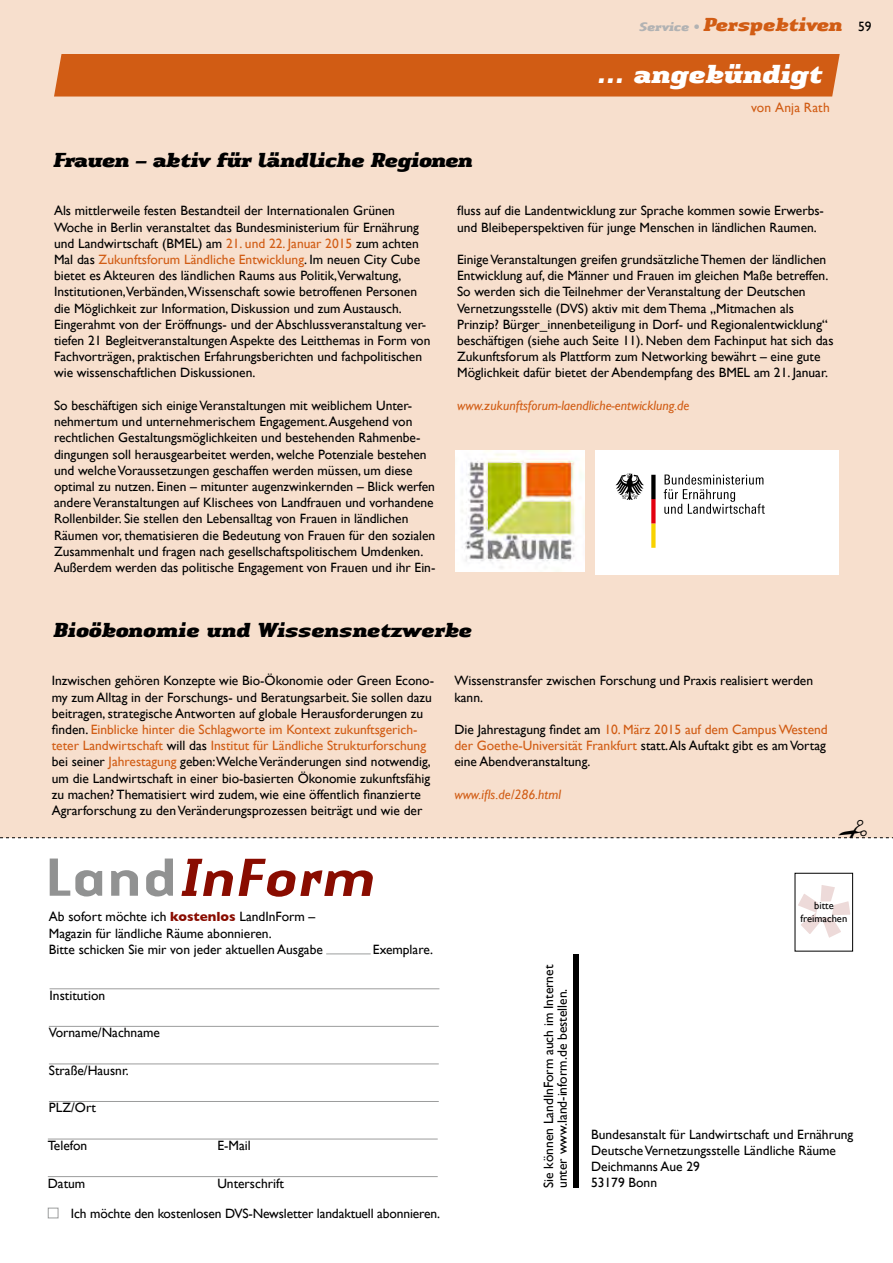
<style>
.page{position:relative;width:893px;height:1263px;background:#fff}
.page>*{position:absolute;margin:0;border:0;box-sizing:border-box;transform-origin:0 0}
.t1{font:italic 900 27px "Authentic Serif Com";color:#fff}
.t2{font:italic 900 21px "Authentic Serif Com";letter-spacing:-.015em;color:#000}
.t3{font:italic 900 19.5px "Authentic Serif Com";color:#d15c14}
.t4{font:13.5px/16.2px "Gill Sans";color:#000}
.t5{font:italic 13.5px "Gill Sans";color:#d15c14}
.t6{font:13.5px "Gill Sans";letter-spacing:.015em;color:#d15c14}
.t7{font:10.5px/12.6px "Gill Sans";color:#000;text-align:center}
.s1{font-size:12.75px;color:#b1b2b3}
.s2{font-family:"Gill Sans";font-weight:400;font-style:normal;font-size:13.5px;color:#000}
.s3{color:#d15c14}
.s4{font-weight:700;color:#890c00}
</style>
<div class="page">
<div style="left:0;top:0;width:893px;height:838px;background:#f7dfcd"></div>
<div style="left:54px;top:54px;width:786px;height:43px;background:#d15c14"></div>
<div style="left:573px;top:954px;width:5px;height:233px;background:#000"></div>
<svg style="left:798px;top:885px;width:52px;height:53px"></svg>
<div style="left:795px;top:873px;width:58px;height:78px;border:1px solid #000"></div>
<hr style="left:49px;top:1026px;width:390px;height:1px;background:#9c9d9d">
<hr style="left:50px;top:988px;width:389px;height:1px;background:#9c9d9d">
<hr style="left:49px;top:1063px;width:390px;height:1px;background:#9c9d9d">
<hr style="left:49px;top:1101px;width:390px;height:1px;background:#9c9d9d">
<hr style="left:48px;top:1139px;width:390px;height:1px;background:#9c9d9d">
<hr style="left:48px;top:1176px;width:390px;height:1px;background:#9c9d9d">
<svg style="left:50px;top:858px;width:52px;height:38px"></svg>
<svg style="left:111px;top:870px;width:27px;height:26px"></svg>
<svg style="left:146px;top:858px;width:27px;height:38px"></svg>
<svg style="left:181px;top:859px;width:52px;height:37px"></svg>
<svg style="left:239px;top:859px;width:134px;height:38px"></svg>
<hr style="left:326px;top:953px;width:45px;height:1px;background:#9c9d9d">
<div style="left:48px;top:1208px;width:10px;height:10px;border:1px solid #9c9d9d"></div>
<img style="left:455px;top:450px;width:129px;height:122px">
<div style="left:595px;top:450px;width:244px;height:125px;background:#fff"></div>
<svg style="left:615px;top:474px;width:29px;height:26px"></svg>
<svg style="left:651px;top:475px;width:5px;height:73px"></svg>
<svg style="left:664px;top:474px;width:101px;height:40px"></svg>
<svg style="left:0;top:837px;width:893px;height:2px"></svg>
<h3 class="t3" style="left:640px;top:12px;width:233px"><span class="s1">Service •</span> Perspektiven <span class="s2">59</span></h3>
<h1 class="t1" style="left:598px;top:57px;width:226px">... angekündigt</h1>
<h2 class="t2" style="left:54px;top:146px;width:421px">Frauen – aktiv für ländliche Regionen</h2>
<p class="t6" style="left:751px;top:100px;width:80px">von Anja Rath</p>
<p class="t4" style="left:54px;top:203px;width:378px">Als mittlerweile festen Bestandteil der Internationalen Grünen Woche in Berlin veranstaltet das Bundesministerium für Ernährung und Landwirtschaft (BMEL) am <span class="s3">21. und 22. Januar 2015</span> zum achten Mal das <span class="s3">Zukunftsforum Ländliche Entwicklung</span>. Im neuen City Cube bietet es Akteuren des ländlichen Raums aus Politik,Verwaltung, Institutionen,Verbänden,Wissenschaft sowie betroffenen Personen die Möglichkeit zur Information, Diskussion und zum Austausch.<br>Eingerahmt von der Eröffnungs- und der Abschlussveranstaltung ver&shy;tiefen 21 Begleitveranstaltungen Aspekte des Leitthemas in Form von Fachvorträgen, praktischen Erfahrungsberichten und fachpolitischen wie wissenschaftlichen Diskussionen.</p>
<p class="t4" style="left:54px;top:397px;width:383px">So beschäftigen sich einige Veranstaltungen mit weiblichem Unter&shy;nehmertum und unternehmerischem Engagement. Ausgehend von rechtlichen Gestaltungsmöglichkeiten und bestehenden Rahmenbe&shy;dingungen soll herausgearbeitet werden, welche Potenziale bestehen und welche Voraussetzungen geschaffen werden müssen, um diese optimal zu nutzen. Einen – mitunter augenzwinkernden – Blick werfen andere Veranstaltungen auf Klischees von Landfrauen und vorhandene Rollenbilder. Sie stellen den Lebensalltag von Frauen in ländlichen Räumen vor, thematisieren die Bedeutung von Frauen für den sozialen Zusammenhalt und fragen nach gesellschaftspolitischem Umdenken.<br>Außerdem werden das politische Engagement von Frauen und ihr Ein-</p>
<p class="t4" style="left:457px;top:203px;width:368px">fluss auf die Landentwicklung zur Sprache kommen sowie Erwerbs&shy;und Bleibeperspektiven für junge Menschen in ländlichen Raumen.</p>
<p class="t4" style="left:457px;top:251px;width:378px">Einige Veranstaltungen greifen grundsätzliche Themen der ländlichen Entwicklung auf, die Männer und Frauen im gleichen Maße betreffen.<br>So werden sich die Teilnehmer der Veranstaltung der Deutschen Vernetzungsstelle (DVS) aktiv mit dem Thema „Mitmachen als Prinzip? Bürger_innenbeteiligung in Dorf- und Regionalentwicklung“ beschäftigen (siehe auch Seite 11). Neben dem Fachinput hat sich das Zukunftsforum als Plattform zum Networking bewährt – eine gute Möglichkeit dafür bietet der Abendempfang des BMEL am 21. Januar.</p>
<p class="t5" style="left:457px;top:398px;width:234px">www.zukunftsforum-laendliche-entwicklung.de</p>
<h2 class="t2" style="left:54px;top:616px;width:420px">Bioökonomie und Wissensnetzwerke</h2>
<p class="t4" style="left:52px;top:672px;width:384px">Inzwischen gehören Konzepte wie Bio-Ökonomie oder Green Econo&shy;my zum Alltag in der Forschungs- und Beratungsarbeit. Sie sollen dazu beitragen, strategische Antworten auf globale Herausforderungen zu finden. <span class="s3">Einblicke hinter die Schlagworte im Kontext zukunftsgerich&shy;teter Landwirtschaft</span> will das <span class="s3">Institut für Ländliche Strukturforschung </span>bei seiner <span class="s3">Jahrestagung</span> geben:Welche Veränderungen sind notwendig, um die Landwirtschaft in einer bio-basierten Ökonomie zukunftsfähig zu machen? Thematisiert wird zudem, wie eine öffentlich finanzierte Agrarforschung zu den Veränderungsprozessen beiträgt und wie der</p>
<p class="t4" style="left:454px;top:672px;width:360px">Wissenstransfer zwischen Forschung und Praxis realisiert werden kann.</p>
<p class="t4" style="left:454px;top:721px;width:375px">Die Jahrestagung findet am <span class="s3">10. März 2015 auf dem Campus Westend der Goethe-Universität Frankfurt</span> statt. Als Auftakt gibt es am Vortag eine Abendveranstaltung.</p>
<p class="t5" style="left:454px;top:786px;width:108px">www.ifls.de/286.html</p>
<p class="t4" style="left:49px;top:908px;width:275px">Ab sofort möchte ich <span class="s4">kostenlos</span> LandInForm –<br>Magazin für ländliche Räume abonnieren.<br>Bitte schicken Sie mir von jeder aktuellen Ausgabe</p>
<p class="t4" style="left:50px;top:987px;width:57px">Institution</p>
<p class="t4" style="left:49px;top:1024px;width:113px">Vorname/Nachname</p>
<p class="t4" style="left:49px;top:1062px;width:82px">Straße/Hausnr.</p>
<p class="t4" style="left:49px;top:1100px;width:49px">PLZ/Ort</p>
<p class="t4" style="left:48px;top:1137px;width:41px">Telefon</p>
<p class="t4" style="left:217px;top:1137px;width:35px">E-Mail</p>
<p class="t4" style="left:48px;top:1175px;width:39px">Datum</p>
<p class="t4" style="left:217px;top:1175px;width:68px">Unterschrift</p>
<p class="t4" style="left:373px;top:941px;width:62px">Exemplare.</p>
<p class="t4" style="left:71px;top:1205px;width:371px">Ich möchte den kostenlosen DVS-Newsletter landaktuell abonnieren.</p>
<p class="t4" style="left:542px;top:1188px;width:225px;line-height:13.5px;rotate:-90deg">Sie können LandInForm auch im Internet unter www.land-inform.de bestellen.</p>
<p class="t7" style="left:801px;top:899px;width:48px">bitte freimachen</p>
<p class="t4" style="left:591px;top:1126px;width:264px">Bundesanstalt für Landwirtschaft und Ernährung<br>Deutsche Vernetzungsstelle Ländliche Räume<br>Deichmanns Aue 29<br>53179 Bonn</p>
</div>
